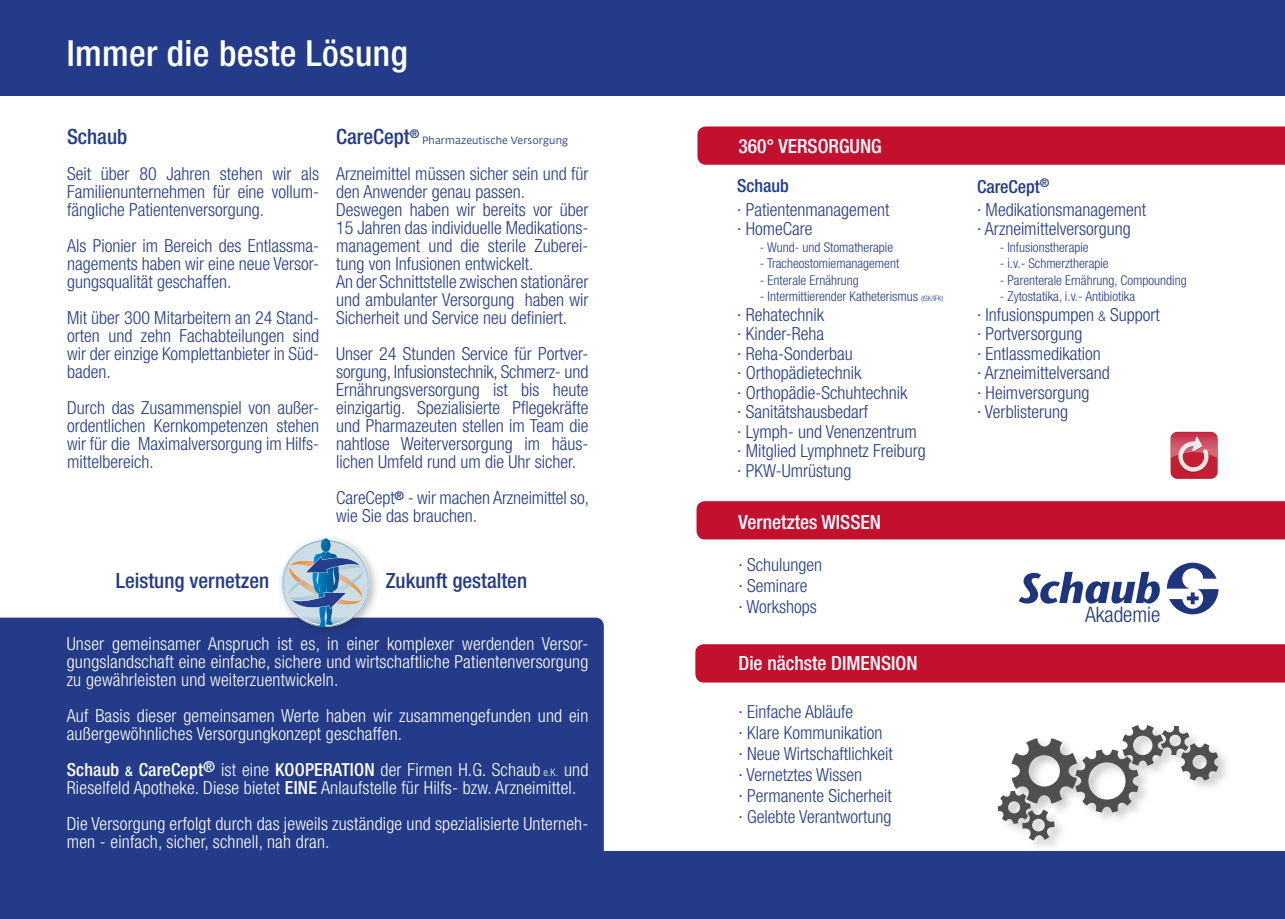
<style>
.page{position:relative;width:1285px;height:919px;background:#fff}
.page>*{position:absolute;margin:0;border:0;box-sizing:border-box;transform-origin:0 0}
.t1{font:500 condensed 36px "Helvetica Neue";letter-spacing:.01em;color:#fff}
.t2{font:300 condensed 21.45px "Helvetica Neue";color:#1e357c}
.t3{font:500 condensed 21px "Helvetica Neue";color:#233b88}
.t4{font:500 condensed 19.5px "Helvetica Neue";color:#fff}
.t5{font:300 condensed 18px/18px "Helvetica Neue";color:#233b88;text-align:justify}
.t6{font:300 condensed 18px/18px "Helvetica Neue";letter-spacing:.01em;color:#fff}
.t7{font:500 condensed 18px "Helvetica Neue";color:#233b88}
.t8{font:300 condensed 13.5px "Helvetica Neue";color:#233b88}
.t9{font:10.5px "Fedra Sans Alt Pro";letter-spacing:.01em;color:#233b88}
.s1{font-weight:500}
.s2{font-weight:500;font-size:13.5px}
.s3{font-size:10.5px}
.s4{font-size:7.5px}
.s5{font-size:13.5px}
</style>
<div class="page">
<div style="left:0;top:617px;width:603px;height:234px;background:#233b88"></div>
<div style="left:697px;top:126px;width:587px;height:39px;background:#c3102f"></div>
<div style="left:0;top:851px;width:1284px;height:67px;background:#233b88"></div>
<div style="left:0;top:0;width:1284px;height:96px;background:#233b88"></div>
<svg style="left:1166px;top:562px;width:52px;height:52px"></svg>
<svg style="left:1018px;top:571px;width:141px;height:32px"></svg>
<div style="left:696px;top:501px;width:588px;height:38px;background:#c3102f"></div>
<div style="left:695px;top:644px;width:589px;height:38px;background:#c3102f"></div>
<div style="left:996px;top:723px;width:235px;height:131px;background:#231f20;opacity:.23"></div>
<svg style="left:997px;top:725px;width:220px;height:115px"></svg>
<svg style="left:1168px;top:430px;width:50px;height:50px"></svg>
<div style="left:1170px;top:432px;width:46px;height:46px;background:#c21f33;border-radius:7px"></div>
<svg style="left:1178px;top:457px;width:30px;height:16px"></svg>
<img style="left:1170px;top:432px;width:46px;height:25px">
<img style="left:1178px;top:437px;width:29px;height:17px">
<div style="left:277px;top:534px;width:103px;height:103px;background:#231f20;opacity:.3"></div>
<img style="left:368px;top:561px;width:2px;height:36px">
<img style="left:367px;top:560px;width:1px;height:41px">
<svg style="left:282px;top:538px;width:85px;height:89px;background:#9cb3c9"></svg>
<p class="t1" style="left:67px;top:32px;width:342px">Immer die beste Lösung</p>
<p class="t3" style="left:67px;top:124px;width:62px">Schaub</p>
<p class="t5" style="left:67px;top:164px;width:254px">Seit über 80 Jahren stehen wir als Familienunternehmen für eine vollum&shy;fängliche Patientenversorgung.</p>
<p class="t5" style="left:67px;top:236px;width:253px">Als Pionier im Bereich des Entlassma&shy;nagements haben wir eine neue Versor&shy;gungsqualität geschaffen.</p>
<p class="t5" style="left:67px;top:308px;width:253px">Mit über 300 Mitarbeitern an 24 Stand&shy;orten und zehn Fachabteilungen sind wir der einzige Komplettanbieter in Süd&shy;baden.</p>
<p class="t5" style="left:67px;top:398px;width:253px">Durch das Zusammenspiel von außer&shy;ordentlichen Kernkompetenzen stehen wir für die Maximalversorgung im Hilfs&shy;mittelbereich.</p>
<p class="t3" style="left:336px;top:124px;width:84px">CareCept<sup>®</sup></p>
<p class="t9" style="left:422px;top:133px;width:147px">Pharmazeutische Versorgung</p>
<p class="t5" style="left:336px;top:164px;width:253px">Arzneimittel müssen sicher sein und für den Anwender genau passen.</p>
<p class="t5" style="left:336px;top:200px;width:253px">Deswegen haben wir bereits vor über 15 Jahren das individuelle Medikations&shy;management und die sterile Zuberei&shy;tung von Infusionen entwickelt.</p>
<p class="t5" style="left:336px;top:272px;width:253px">An der Schnittstelle zwischen stationärer und ambulanter Versorgung haben wir Sicherheit und Service neu definiert.</p>
<p class="t5" style="left:336px;top:344px;width:254px">Unser 24 Stunden Service für Portver&shy;sorgung, Infusionstechnik, Schmerz- und Ernährungsversorgung ist bis heute einzigartig. Spezialisierte Pflegekräfte und Pharmazeuten stellen im Team die nahtlose Weiterversorgung im häus&shy;lichen Umfeld rund um die Uhr sicher.</p>
<p class="t5" style="left:336px;top:488px;width:254px">CareCept<sup>®</sup> - wir machen Arzneimittel so, wie Sie das brauchen.</p>
<p class="t3" style="left:116px;top:567px;width:155px">Leistung vernetzen</p>
<p class="t3" style="left:386px;top:567px;width:143px">Zukunft gestalten</p>
<p class="t6" style="left:67px;top:634px;width:523px;text-align:justify">Unser gemeinsamer Anspruch ist es, in einer komplexer werdenden Versor&shy;gungslandschaft eine einfache, sichere und wirtschaftliche Patientenversorgung zu gewährleisten und weiterzuentwickeln.</p>
<p class="t6" style="left:67px;top:706px;width:523px">Auf Basis dieser gemeinsamen Werte haben wir zusammengefunden und ein außergewöhnliches Versorgungkonzept geschaffen.</p>
<p class="t6" style="left:67px;top:760px;width:523px"><span class="s1">Schaub</span> <span class="s2">&amp;</span> <span class="s1">CareCept</span><sup>®</sup> ist eine <span class="s1">KOOPERATION</span> der Firmen H.G. Schaub <span class="s3">e.K.</span> und<br>Rieselfeld Apotheke. Diese bietet <span class="s1">EINE</span> Anlaufstelle für Hilfs- bzw. Arzneimittel.</p>
<p class="t6" style="left:67px;top:814px;width:523px">Die Versorgung erfolgt durch das jeweils zuständige und spezialisierte Unterneh&shy;men - einfach, sicher, schnell, nah dran.</p>
<p class="t4" style="left:738px;top:135px;width:145px">360° VERSORGUNG</p>
<p class="t7" style="left:737px;top:174px;width:53px">Schaub</p>
<p class="t5" style="left:737px;top:200px;width:154px">· Patientenmanagement</p>
<p class="t5" style="left:737px;top:219px;width:77px">· HomeCare</p>
<p class="t8" style="left:759px;top:239px;width:135px">- Wund- und Stomatherapie</p>
<p class="t8" style="left:759px;top:255px;width:141px">- Tracheostomiemanagement</p>
<p class="t8" style="left:759px;top:272px;width:100px">- Enterale Ernährung</p>
<p class="t8" style="left:759px;top:288px;width:185px">- Intermittierender Katheterismus <span class="s4">(ISK/IFK)</span></p>
<p class="t5" style="left:737px;top:305px;width:88px">· Rehatechnik</p>
<p class="t5" style="left:737px;top:324px;width:88px">· Kinder-Reha</p>
<p class="t5" style="left:737px;top:344px;width:117px">· Reha-Sonderbau</p>
<p class="t5" style="left:737px;top:363px;width:126px">· Orthopädietechnik</p>
<p class="t5" style="left:737px;top:383px;width:172px">· Orthopädie-Schuhtechnik</p>
<p class="t5" style="left:737px;top:402px;width:132px">· Sanitätshausbedarf</p>
<p class="t5" style="left:737px;top:422px;width:181px">· Lymph- und Venenzentrum</p>
<p class="t5" style="left:737px;top:441px;width:190px;line-height:19.5px">· Mitglied Lymphnetz Freiburg · PKW-Umrüstung</p>
<p class="t4" style="left:738px;top:510px;width:144px">Vernetztes WISSEN</p>
<p class="t7" style="left:976px;top:176px;width:74px">CareCept<sup>®</sup></p>
<p class="t5" style="left:976px;top:200px;width:171px">· Medikationsmanagement</p>
<p class="t5" style="left:976px;top:219px;width:155px">· Arzneimittelversorgung</p>
<p class="t8" style="left:999px;top:239px;width:90px">- Infusionstherapie</p>
<p class="t8" style="left:999px;top:255px;width:110px">- i.v.- Schmerztherapie</p>
<p class="t8" style="left:999px;top:272px;width:188px">- Parenterale Ernährung, Compounding</p>
<p class="t8" style="left:999px;top:288px;width:137px">- Zytostatika, i.v.- Antibiotika</p>
<p class="t5" style="left:976px;top:305px;width:184px">· Infusionspumpen <span class="s5">&amp;</span> Support</p>
<p class="t5" style="left:976px;top:324px;width:107px">· Portversorgung</p>
<p class="t5" style="left:976px;top:344px;width:125px">· Entlassmedikation</p>
<p class="t5" style="left:976px;top:363px;width:134px">· Arzneimittelversand</p>
<p class="t5" style="left:976px;top:383px;width:114px">· Heimversorgung</p>
<p class="t5" style="left:976px;top:402px;width:93px">· Verblisterung</p>
<p class="t5" style="left:738px;top:555px;width:85px">· Schulungen</p>
<p class="t5" style="left:738px;top:576px;width:70px">· Seminare</p>
<p class="t5" style="left:738px;top:597px;width:80px">· Workshops</p>
<p class="t2" style="left:1084px;top:601px;width:77px">Akademie</p>
<p class="t4" style="left:738px;top:651px;width:180px">Die nächste DIMENSION</p>
<p class="t5" style="left:738px;top:702px;width:116px">· Einfache Abläufe</p>
<p class="t5" style="left:738px;top:723px;width:145px">· Klare Kommunikation</p>
<p class="t5" style="left:738px;top:744px;width:156px">· Neue Wirtschaftlichkeit</p>
<p class="t5" style="left:738px;top:765px;width:125px">· Vernetztes Wissen</p>
<p class="t5" style="left:738px;top:786px;width:155px">· Permanente Sicherheit</p>
<p class="t5" style="left:738px;top:807px;width:154px">· Gelebte Verantwortung</p>
</div>
